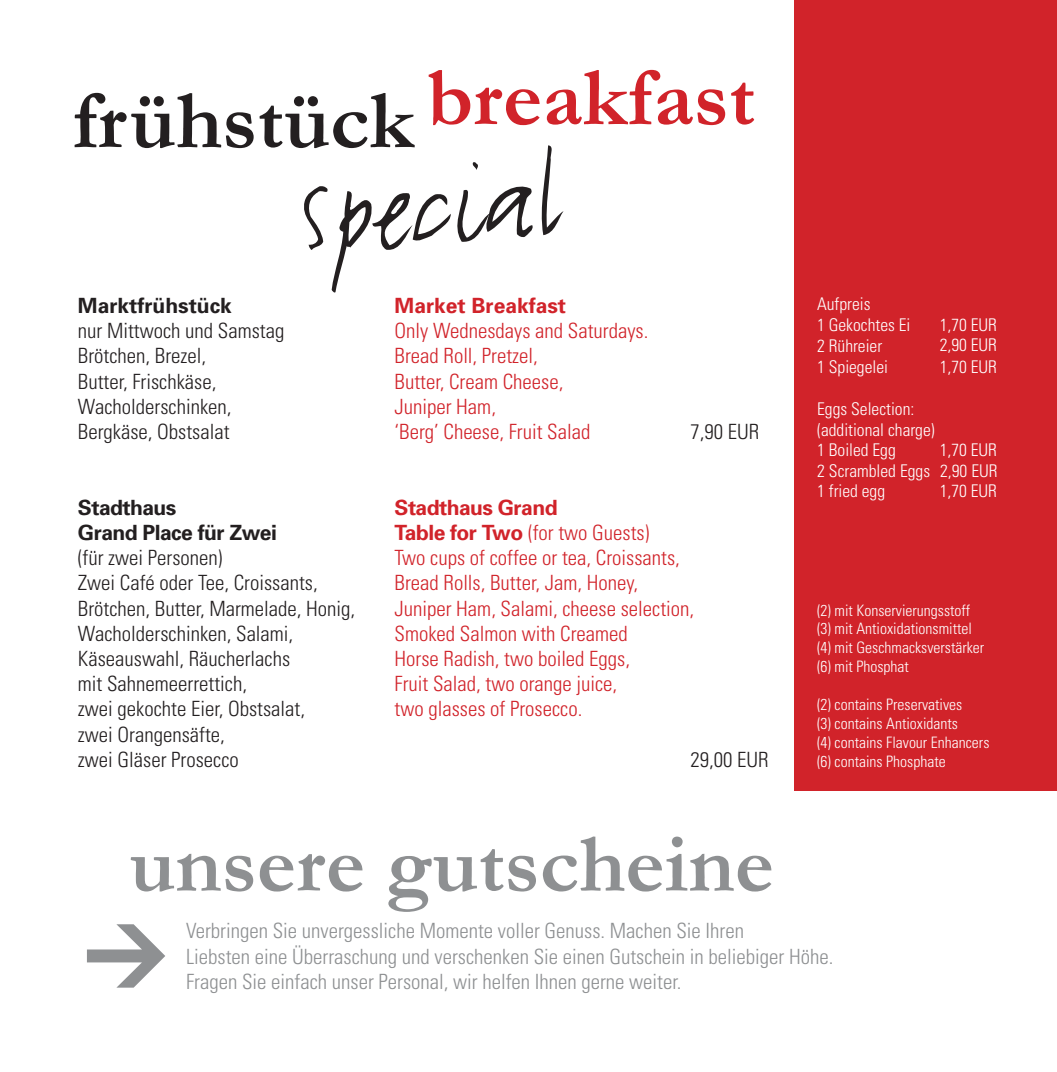
<style>
.page{position:relative;width:1057px;height:1072px;background:#fff}
.page>*{position:absolute;margin:0;border:0;box-sizing:border-box;transform-origin:0 0}
.t1{font:126px "FF Justlefthand";color:#231f20}
.t2{font:700 84px "Garamond";color:#8e9092}
.t3{font:700 84px "Garamond";color:#231f20}
.t4{font:700 84px "Garamond";color:#d1232a}
.t5{font:900 84px "DIN";color:#8e9092}
.t6{font:300 condensed 21px "Univers";color:#231f20}
.t7{font:300 condensed 21px/25.2px "Univers";color:#d1232a}
.t8{font:300 condensed 21px "Univers";color:#8e9092}
.t9{font:700 21px "Univers";letter-spacing:-.025em;color:#231f20}
.t10{font:700 21px "Univers";color:#d1232a}
.t11{font:700 21px "Univers";color:#231f20}
.t12{font:700 21px "Univers";letter-spacing:-.025em;color:#d1232a}
.t13{font:300 condensed 17.5px/20.5px "Univers";color:#fff}
.t14{font:300 condensed 17.5px/20.5px "Univers LT Std";color:#fff;text-align:justify}
.t15{font:300 condensed 15.75px "Univers";color:#fff}
.s1{font-weight:700;font-stretch:normal}
</style>
<div class="page">
<div style="left:794px;top:0;width:263px;height:790px;background:#d1232a"></div>
<p class="t4" style="left:427px;top:48px;width:330px">breakfast</p>
<p class="t3" style="left:72px;top:71px;width:343px">frühstück</p>
<p class="t1" style="left:292px;top:137px;width:261px;rotate:-4deg">Special</p>
<p class="t11" style="left:78px;top:293px;width:156px">Marktfrühstück</p>
<p class="t6" style="left:78px;top:318px;width:208px">nur Mittwoch und Samstag</p>
<p class="t6" style="left:78px;top:343px;width:130px">Brötchen, Brezel,</p>
<p class="t6" style="left:78px;top:368px;width:140px">Butter, Frischkäse,</p>
<p class="t6" style="left:78px;top:394px;width:155px">Wacholderschinken,</p>
<p class="t6" style="left:78px;top:419px;width:153px">Bergkäse, Obstsalat</p>
<p class="t6" style="left:690px;top:419px;width:70px">7,90 EUR</p>
<p class="t10" style="left:394px;top:293px;width:173px">Market Breakfast</p>
<p class="t7" style="left:394px;top:318px;width:255px">Only Wednesdays and Saturdays.</p>
<p class="t7" style="left:394px;top:343px;width:145px">Bread Roll, Pretzel,</p>
<p class="t7" style="left:394px;top:368px;width:170px">Butter, Cream Cheese,</p>
<p class="t7" style="left:394px;top:394px;width:103px">Juniper Ham,</p>
<p class="t7" style="left:394px;top:419px;width:197px">‘Berg’ Cheese, Fruit Salad</p>
<p class="t12" style="left:394px;top:494px;width:165px">Stadthaus Grand</p>
<p class="t7" style="left:394px;top:520px;width:256px"><span class="s1">Table for Two</span> (for two Guests)</p>
<p class="t7" style="left:394px;top:545px;width:287px">Two cups of coffee or tea, Croissants,<br>Bread Rolls, Butter, Jam, Honey,</p>
<p class="t7" style="left:394px;top:595px;width:301px">Juniper Ham, Salami, cheese selection,</p>
<p class="t7" style="left:394px;top:620px;width:235px">Smoked Salmon with Creamed</p>
<p class="t7" style="left:394px;top:646px;width:237px">Horse Radish, two boiled Eggs,</p>
<p class="t7" style="left:394px;top:671px;width:224px">Fruit Salad, two orange juice,</p>
<p class="t7" style="left:394px;top:696px;width:189px">two glasses of Prosecco.</p>
<p class="t9" style="left:78px;top:494px;width:100px">Stadthaus</p>
<p class="t9" style="left:78px;top:520px;width:200px">Grand Place für Zwei</p>
<p class="t6" style="left:78px;top:545px;width:146px">(für zwei Personen)</p>
<p class="t6" style="left:78px;top:570px;width:241px">Zwei Café oder Tee, Croissants,</p>
<p class="t6" style="left:78px;top:595px;width:279px">Brötchen, Butter, Marmelade, Honig,</p>
<p class="t6" style="left:78px;top:620px;width:217px">Wacholderschinken, Salami,</p>
<p class="t6" style="left:78px;top:646px;width:214px">Käseauswahl, Räucherlachs</p>
<p class="t6" style="left:78px;top:671px;width:171px">mit Sahnemeerrettich,</p>
<p class="t6" style="left:78px;top:696px;width:229px">zwei gekochte Eier, Obstsalat,</p>
<p class="t6" style="left:78px;top:721px;width:148px">zwei Orangensäfte,</p>
<p class="t6" style="left:78px;top:746px;width:162px">zwei Gläser Prosecco</p>
<p class="t6" style="left:690px;top:746px;width:80px">29,00 EUR</p>
<p class="t13" style="left:817px;top:293px;width:95px;line-height:21px">Aufpreis<br>1 Gekochtes Ei</p>
<p class="t13" style="left:939px;top:315px;width:59px">1,70 EUR</p>
<p class="t13" style="left:817px;top:336px;width:67px">2 Rühreier</p>
<p class="t14" style="left:939px;top:334px;width:59px">2,90 EUR</p>
<p class="t13" style="left:817px;top:357px;width:72px">1 Spiegelei</p>
<p class="t13" style="left:939px;top:357px;width:59px">1,70 EUR</p>
<p class="t13" style="left:817px;top:399px;width:119px">Eggs Selection: (additional charge)<br>1 Boiled Egg</p>
<p class="t14" style="left:817px;top:440px;width:182px;text-indent:122px">1,70 EUR 2 Scrambled Eggs 2,90 EUR 1 fried egg</p>
<p class="t14" style="left:939px;top:480px;width:59px">1,70 EUR</p>
<p class="t15" style="left:817px;top:600px;width:155px">(2) mit Konservierungsstoff</p>
<p class="t15" style="left:817px;top:619px;width:156px">(3) mit Antioxidationsmittel</p>
<p class="t15" style="left:817px;top:638px;width:169px">(4) mit Geschmacksverstärker</p>
<p class="t15" style="left:817px;top:657px;width:93px">(6) mit Phosphat</p>
<p class="t15" style="left:817px;top:695px;width:147px">(2) contains Preservatives</p>
<p class="t15" style="left:817px;top:714px;width:142px">(3) contains Antioxidants</p>
<p class="t15" style="left:817px;top:733px;width:174px">(4) contains Flavour Enhancers</p>
<p class="t15" style="left:817px;top:751px;width:130px">(6) contains Phosphate</p>
<p class="t2" style="left:129px;top:814px;width:646px">unsere gutscheine</p>
<p class="t5" style="left:83px;top:894px;width:88px">&gt;</p>
<p class="t8" style="left:186px;top:918px;width:559px">Verbringen Sie unvergessliche Momente voller Genuss. Machen Sie Ihren</p>
<p class="t8" style="left:186px;top:943px;width:649px">Liebsten eine Überraschung und verschenken Sie einen Gutschein in beliebiger Höhe.</p>
<p class="t8" style="left:186px;top:968px;width:497px">Fragen Sie einfach unser Personal, wir helfen Ihnen gerne weiter.</p>
</div>
